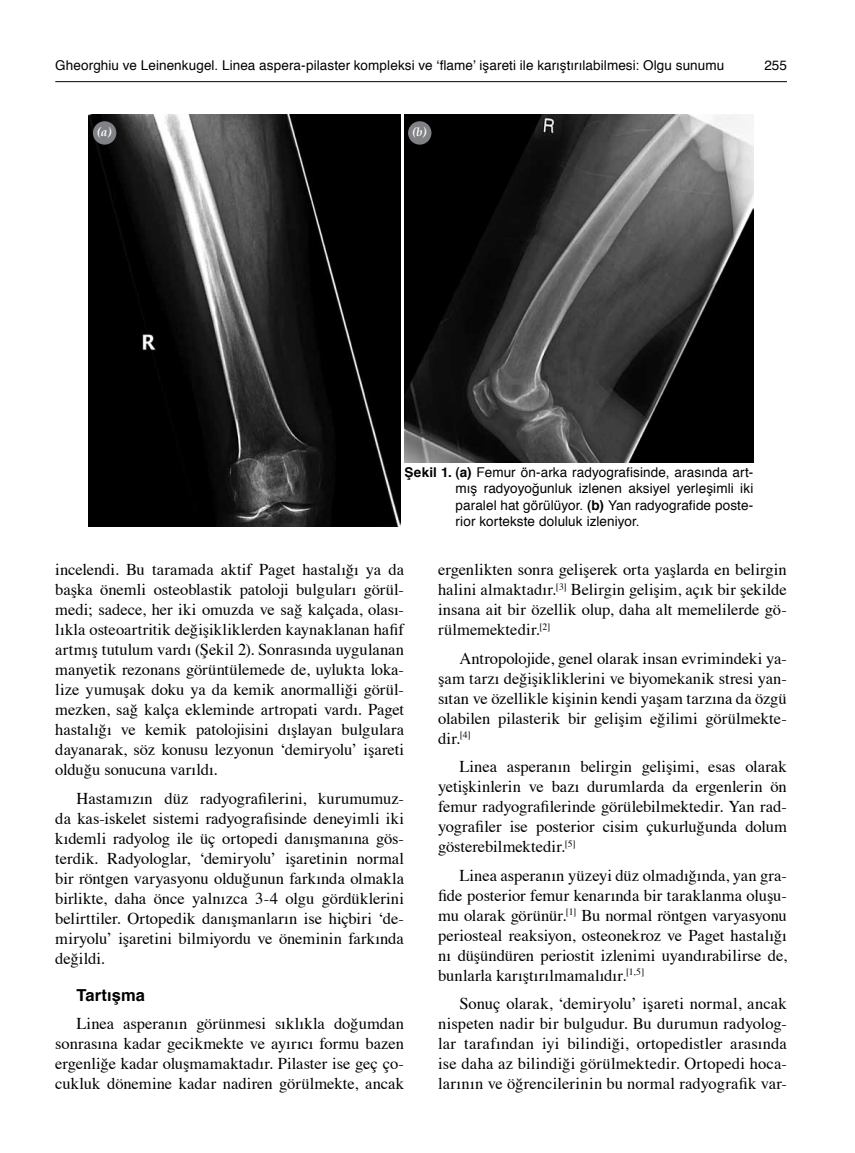
<style>
.page{position:relative;width:855px;height:1153px;background:#fff}
.page>*{position:absolute;margin:0;border:0;box-sizing:border-box;transform-origin:0 0}
.t1{font:16.5px/20px "Times";color:#000;text-align:justify}
.t2{font:700 16.5px "Helvetica";letter-spacing:.005em;color:#000}
.t3{font:13.5px/16.2px "Helvetica";letter-spacing:.005em;color:#000;text-align:justify}
.t4{font:italic 700 12px "Palatino";color:#fff}
.s1{font-weight:700}
</style>
<div class="page">
<hr style="left:55px;top:81px;width:732px;height:1px;background:#000">
<img style="left:89px;top:115px;width:312px;height:412px">
<img style="left:404px;top:115px;width:349px;height:347px">
<div style="left:93px;top:121px;width:23px;height:24px;background:#808285;border-radius:50%"></div>
<div style="left:408px;top:121px;width:23px;height:24px;background:#808285;border-radius:50%"></div>
<p class="t3" style="left:55px;top:57px;width:670px">Gheorghiu ve Leinenkugel. Linea aspera-pilaster kompleksi ve ‘flame’ işareti ile karıştırılabilmesi: Olgu sunumu</p>
<p class="t3" style="left:764px;top:57px;width:24px">255</p>
<p class="t4" style="left:97px;top:122px;width:16px">(a)</p>
<p class="t4" style="left:412px;top:122px;width:16px">(b)</p>
<p class="t3" style="left:455px;top:465px;width:299px;text-indent:-51px"><span class="s1">Şekil 1. (a)</span> Femur ön-arka radyografisinde, arasında art&shy;mış radyoyoğunluk izlenen aksiyel yerleşimli iki paralel hat görülüyor. <span class="s1">(b)</span> Yan radyografide poste&shy;rior kortekste doluluk izleniyor.</p>
<p class="t1" style="left:55px;top:558px;width:350px">incelendi. Bu taramada aktif Paget hastalığı ya da başka önemli osteoblastik patoloji bulguları görül&shy;medi; sadece, her iki omuzda ve sağ kalçada, olası&shy;lıkla osteoartritik değişikliklerden kaynaklanan hafif artmış tutulum vardı (Şekil 2). Sonrasında uygulanan manyetik rezonans görüntülemede de, uylukta loka&shy;lize yumuşak doku ya da kemik anormalliği görül&shy;mezken, sağ kalça ekleminde artropati vardı. Paget hastalığı ve kemik patolojisini dışlayan bulgulara dayanarak, söz konusu lezyonun ‘demiryolu’ işareti olduğu sonucuna varıldı.</p>
<p class="t1" style="left:55px;top:786px;width:350px;text-indent:21px">Hastamızın düz radyografilerini, kurumumuz&shy;da kas-iskelet sistemi radyografisinde deneyimli iki kıdemli radyolog ile üç ortopedi danışmanına gös&shy;terdik. Radyologlar, ‘demiryolu’ işaretinin normal bir röntgen varyasyonu olduğunun farkında olmakla birlikte, daha önce yalnızca 3-4 olgu gördüklerini belirttiler. Ortopedik danışmanların ise hiçbiri ‘de&shy;miryolu’ işaretini bilmiyordu ve öneminin farkında değildi.</p>
<p class="t2" style="left:77px;top:981px;width:70px">Tartışma</p>
<p class="t1" style="left:55px;top:1012px;width:350px;text-indent:21px">Linea asperanın görünmesi sıklıkla doğumdan sonrasına kadar gecikmekte ve ayırıcı formu bazen ergenliğe kadar oluşmamaktadır. Pilaster ise geç ço&shy;cukluk dönemine kadar nadiren görülmekte, ancak</p>
<p class="t1" style="left:438px;top:558px;width:350px">ergenlikten sonra gelişerek orta yaşlarda en belirgin halini almaktadır.<sup>[3]</sup> Belirgin gelişim, açık bir şekilde insana ait bir özellik olup, daha alt memelilerde gö&shy;rülmemektedir.<sup>[2]</sup></p>
<p class="t1" style="left:438px;top:646px;width:350px;text-indent:21px">Antropolojide, genel olarak insan evrimindeki ya&shy;şam tarzı değişikliklerini ve biyomekanik stresi yan&shy;sıtan ve özellikle kişinin kendi yaşam tarzına da özgü olabilen pilasterik bir gelişim eğilimi görülmekte&shy;dir.<sup>[4]</sup></p>
<p class="t1" style="left:438px;top:755px;width:350px;text-indent:21px">Linea asperanın belirgin gelişimi, esas olarak yetişkinlerin ve bazı durumlarda da ergenlerin ön femur radyografilerinde görülebilmektedir. Yan rad&shy;yografiler ise posterior cisim çukurluğunda dolum gösterebilmektedir.<sup>[5]</sup></p>
<p class="t1" style="left:438px;top:863px;width:350px;text-indent:21px">Linea asperanın yüzeyi düz olmadığında, yan gra&shy;fide posterior femur kenarında bir taraklanma oluşu&shy;mu olarak görünür.<sup>[1]</sup> Bu normal röntgen varyasyonu periosteal reaksiyon, osteonekroz ve Paget hastalığı nı düşündüren periostit izlenimi uyandırabilirse de, bunlarla karıştırılmamalıdır.<sup>[1,5]</sup></p>
<p class="t1" style="left:438px;top:992px;width:350px;text-indent:21px">Sonuç olarak, ‘demiryolu’ işareti normal, ancak nispeten nadir bir bulgudur. Bu durumun radyolog&shy;lar tarafından iyi bilindiği, ortopedistler arasında ise daha az bilindiği görülmektedir. Ortopedi hoca&shy;larının ve öğrencilerinin bu normal radyografik var-</p>
</div>
